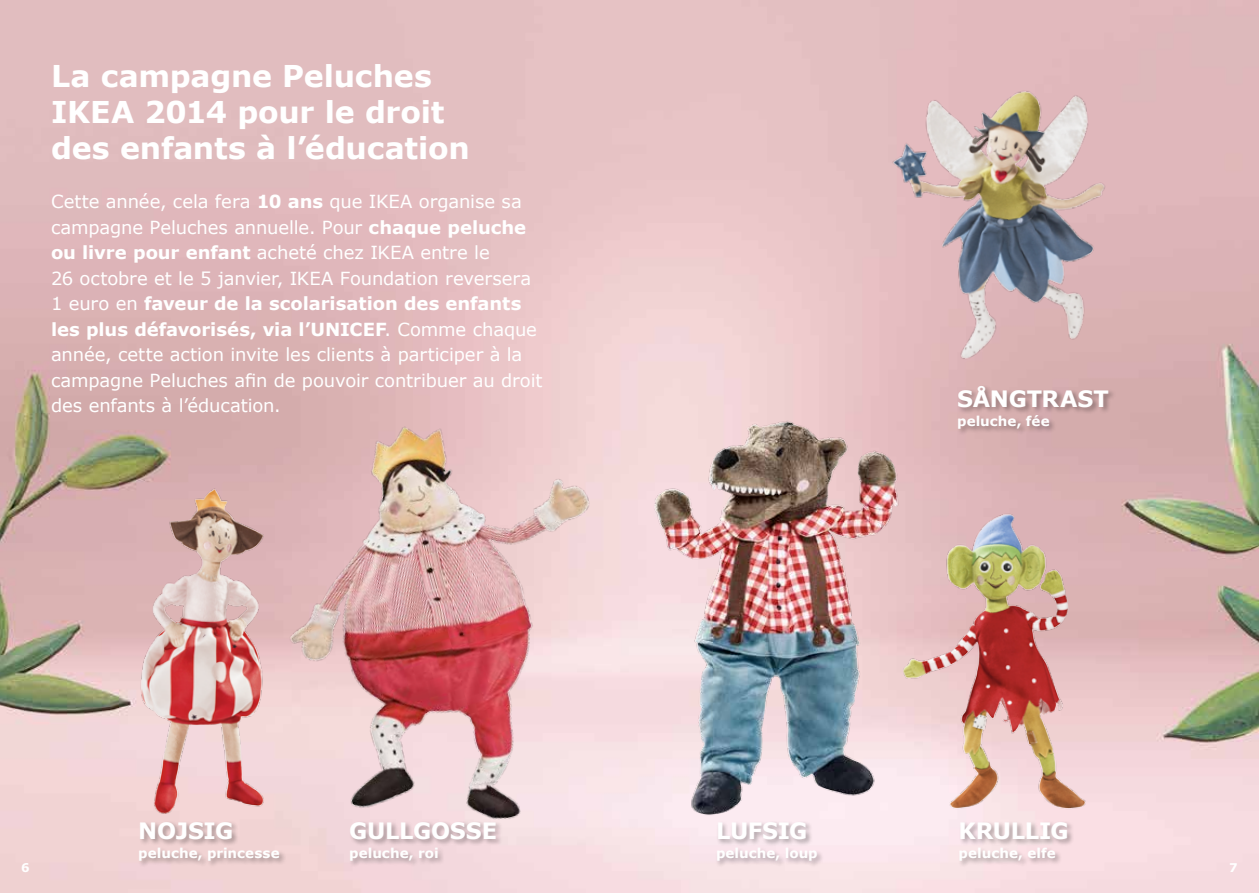
<style>
.page{position:relative;width:1259px;height:893px;background:#fff}
.page>*{position:absolute;margin:0;border:0;box-sizing:border-box;transform-origin:0 0}
.t1{font:700 30px/36px "Verdana IKEA";letter-spacing:-.01em;color:#fff}
.t2{font:700 22.5px "Verdana IKEA";letter-spacing:-.015em;color:#fff}
.t3{font:18px/25.5px "Verdana IKEA";letter-spacing:-.005em;color:#fff}
.t4{font:700 13.5px "Verdana IKEA";color:#fff}
.t5{font:700 12px "Verdana IKEA";color:#fff}
.s1{font-weight:700}
</style>
<div class="page">
<img style="left:0;top:0;width:1259px;height:893px">
<img style="left:195px;top:324px;width:489px;height:569px">
<img style="left:610px;top:375px;width:361px;height:518px">
<img style="left:875px;top:481px;width:244px;height:352px">
<img style="left:889px;top:81px;width:279px;height:298px">
<div style="left:956px;top:384px;width:160px;height:52px;background:#000;opacity:.3"></div>
<div style="left:138px;top:820px;width:148px;height:48px;background:#000;opacity:.3"></div>
<img style="left:124px;top:468px;width:183px;height:361px">
<div style="left:349px;top:820px;width:154px;height:48px;background:#000;opacity:.3"></div>
<div style="left:715px;top:820px;width:110px;height:48px;background:#000;opacity:.3"></div>
<div style="left:958px;top:820px;width:116px;height:48px;background:#000;opacity:.3"></div>
<h1 class="t1" style="left:51px;top:58px;width:420px">La campagne Peluches<br>IKEA 2014 pour le droit des enfants à l’éducation</h1>
<p class="t3" style="left:51px;top:189px;width:493px">Cette année, cela fera <span class="s1">10 ans</span> que IKEA organise sa campagne Peluches annuelle. Pour <span class="s1">chaque peluche ou livre pour enfant</span> acheté chez IKEA entre le<br>26 octobre et le 5 janvier, IKEA Foundation reversera 1 euro en <span class="s1">faveur de la scolarisation des enfants les plus défavorisés, via l’UNICEF</span>. Comme chaque année, cette action invite les clients à participer à la campagne Peluches afin de pouvoir contribuer au droit des enfants à l’éducation.</p>
<p class="t2" style="left:957px;top:384px;width:153px">SÅNGTRAST</p>
<p class="t4" style="left:957px;top:413px;width:94px">peluche, fée</p>
<p class="t2" style="left:138px;top:816px;width:96px">NOJSIG</p>
<p class="t4" style="left:138px;top:845px;width:143px">peluche, princesse</p>
<p class="t2" style="left:349px;top:816px;width:149px">GULLGOSSE</p>
<p class="t4" style="left:349px;top:845px;width:91px">peluche, roi</p>
<p class="t2" style="left:716px;top:816px;width:93px">LUFSIG</p>
<p class="t4" style="left:716px;top:845px;width:103px">peluche, loup</p>
<p class="t2" style="left:958px;top:816px;width:112px">KRULLIG</p>
<p class="t4" style="left:958px;top:845px;width:99px">peluche, elfe</p>
<p class="t5" style="left:21px;top:859px;width:10px">6</p>
<p class="t5" style="left:1229px;top:859px;width:10px">7</p>
</div>
